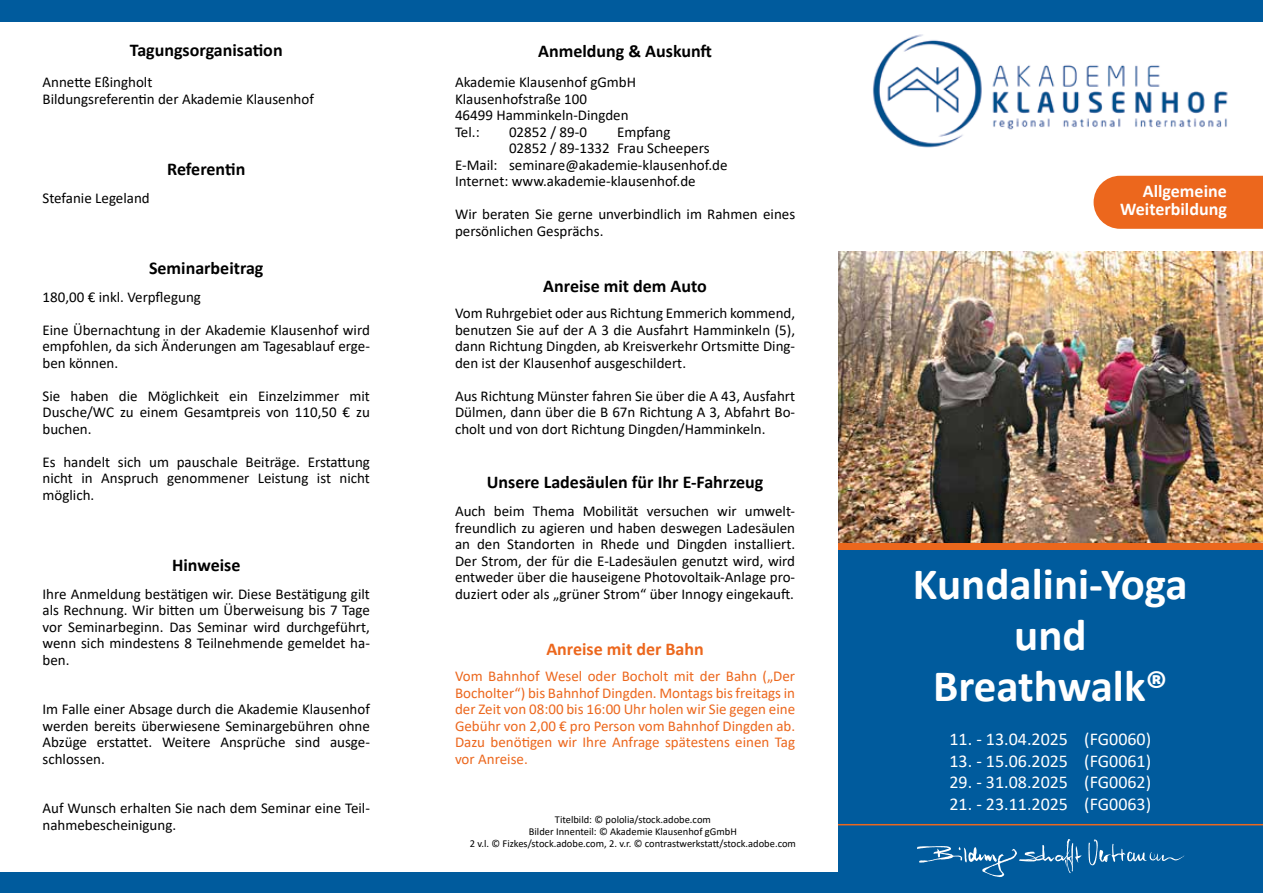
<style>
.page{position:relative;width:1263px;height:893px;background:#fff}
.page>*{position:absolute;margin:0;border:0;box-sizing:border-box;transform-origin:0 0}
.t1{font:700 45px/51px "Calibri";color:#fff;text-align:center}
.t2{font:700 18px "Calibri";color:#000}
.t3{font:18px "Calibri";color:#fff}
.t4{font:700 18px/18px "Calibri";color:#fff;text-align:right}
.t5{font:700 18px "Calibri";color:#ec671d}
.t6{font:15px/16.5px "Calibri";color:#000;text-align:justify}
.t7{font:15px/16.5px "Calibri";color:#ec671d;text-align:justify}
.t8{font:10.5px/12px "Calibri";color:#000;text-align:center}
.s1{font-size:43.5px}
</style>
<div class="page">
<img style="left:873px;top:34px;width:355px;height:114px">
<div style="left:838px;top:549px;width:425px;height:344px;background:#005b9d"></div>
<div style="left:1093px;top:176px;width:170px;height:53px;background:#ec671d"></div>
<svg style="left:917px;top:839px;width:164px;height:38px"></svg>
<svg style="left:1088px;top:839px;width:96px;height:26px"></svg>
<div style="left:838px;top:542px;width:425px;height:8px;background:#ec671d"></div>
<img style="left:838px;top:252px;width:425px;height:290px">
<hr style="left:838px;top:824px;width:425px;height:1px;background:#ec671d">
<div style="left:0;top:872px;width:857px;height:21px;background:#005b9d"></div>
<div style="left:0;top:0;width:1263px;height:21px;background:#005b9d"></div>
<p class="t2" style="left:130px;top:37px;width:154px">Tagungsorganisation</p>
<p class="t6" style="left:43px;top:73px;width:273px">Annette Eßingholt<br>Bildungsreferentin der Akademie Klausenhof</p>
<p class="t6" style="left:43px;top:189px;width:109px">Stefanie Legeland</p>
<p class="t2" style="left:167px;top:156px;width:80px">Referentin</p>
<p class="t2" style="left:149px;top:255px;width:116px">Seminarbeitrag</p>
<p class="t6" style="left:43px;top:288px;width:160px">180,00 € inkl. Verpflegung</p>
<p class="t6" style="left:43px;top:321px;width:329px">Eine Übernachtung in der Akademie Klausenhof wird empfohlen, da sich Änderungen am Tagesablauf erge&shy;ben können.</p>
<p class="t6" style="left:43px;top:387px;width:329px">Sie haben die Möglichkeit ein Einzelzimmer mit Dusche/WC zu einem Gesamtpreis von 110,50 € zu buchen.</p>
<p class="t6" style="left:43px;top:453px;width:329px">Es handelt sich um pauschale Beiträge. Erstattung nicht in Anspruch genommener Leistung ist nicht möglich.</p>
<p class="t2" style="left:172px;top:552px;width:70px">Hinweise</p>
<p class="t6" style="left:43px;top:585px;width:329px">Ihre Anmeldung bestätigen wir. Diese Bestätigung gilt als Rechnung. Wir bitten um Überweisung bis 7 Tage vor Seminarbeginn. Das Seminar wird durchgeführt, wenn sich mindestens 8 Teilnehmende gemeldet ha&shy;ben.</p>
<p class="t6" style="left:43px;top:700px;width:329px">Im Falle einer Absage durch die Akademie Klausenhof werden bereits überwiesene Seminargebühren ohne Abzüge erstattet. Weitere Ansprüche sind ausge&shy;schlossen.</p>
<p class="t6" style="left:43px;top:799px;width:329px">Auf Wunsch erhalten Sie nach dem Seminar eine Teil&shy;nahmebescheinigung.</p>
<p class="t2" style="left:538px;top:39px;width:175px">Anmeldung &amp; Auskunft</p>
<p class="t6" style="left:455px;top:73px;width:183px;text-align:left">Akademie Klausenhof gGmbH<br>Klausenhofstraße 100<br>46499 Hamminkeln-Dingden<br>Tel.:</p>
<p class="t6" style="left:509px;top:123px;width:79px">02852 / 89-0</p>
<p class="t6" style="left:617px;top:123px;width:55px">Empfang</p>
<p class="t6" style="left:509px;top:139px;width:202px">02852 / 89-1332 Frau Scheepers</p>
<p class="t6" style="left:455px;top:156px;width:274px">E-Mail: seminare@akademie-klausenhof.de</p>
<p class="t6" style="left:455px;top:172px;width:242px">Internet: www.akademie-klausenhof.de</p>
<p class="t6" style="left:455px;top:205px;width:342px">Wir beraten Sie gerne unverbindlich im Rahmen eines persönlichen Gesprächs.</p>
<p class="t2" style="left:543px;top:273px;width:165px">Anreise mit dem Auto</p>
<p class="t6" style="left:455px;top:304px;width:342px">Vom Ruhrgebiet oder aus Richtung Emmerich kommend, benutzen Sie auf der A 3 die Ausfahrt Hamminkeln (5), dann Richtung Dingden, ab Kreisverkehr Ortsmitte Ding&shy;den ist der Klausenhof ausgeschildert.</p>
<p class="t6" style="left:455px;top:387px;width:342px">Aus Richtung Münster fahren Sie über die A 43, Ausfahrt Dülmen, dann über die B 67n Richtung A 3, Abfahrt Bo&shy;cholt und von dort Richtung Dingden/Hamminkeln.</p>
<p class="t2" style="left:487px;top:469px;width:278px">Unsere Ladesäulen für Ihr E-Fahrzeug</p>
<p class="t6" style="left:455px;top:502px;width:342px">Auch beim Thema Mobilität versuchen wir umwelt&shy;freundlich zu agieren und haben deswegen Ladesäulen an den Standorten in Rhede und Dingden installiert.<br>Der Strom, der für die E-Ladesäulen genutzt wird, wird entweder über die hauseigene Photovoltaik-Anlage pro&shy;duziert oder als „grüner Strom“ über Innogy eingekauft.</p>
<p class="t5" style="left:546px;top:636px;width:159px">Anreise mit der Bahn</p>
<p class="t7" style="left:455px;top:667px;width:342px">Vom Bahnhof Wesel oder Bocholt mit der Bahn („Der Bocholter“) bis Bahnhof Dingden. Montags bis freitags in der Zeit von 08:00 bis 16:00 Uhr holen wir Sie gegen eine Gebühr von 2,00 € pro Person vom Bahnhof Dingden ab.<br>Dazu benötigen wir Ihre Anfrage spätestens einen Tag vor Anreise.</p>
<p class="t8" style="left:470px;top:813px;width:328px">Titelbild: © pololia/stock.adobe.com<br>Bilder Innenteil: © Akademie Klausenhof gGmbH<br>2 v.l. © Fizkes/stock.adobe.com, 2. v.r. © contrastwerkstatt/stock.adobe.com</p>
<p class="t4" style="left:1120px;top:182px;width:108px">Allgemeine<br>Weiterbildung</p>
<h1 class="t1" style="left:913px;top:558px;width:276px">Kundalini-Yoga und<br>Breathwalk<span class="s1">®</span></h1>
<p class="t3" style="left:949px;top:726px;width:203px">11. - 13.04.2025 (FG0060)</p>
<p class="t3" style="left:949px;top:748px;width:203px">13. - 15.06.2025 (FG0061)</p>
<p class="t3" style="left:949px;top:770px;width:203px">29. - 31.08.2025 (FG0062)</p>
<p class="t3" style="left:949px;top:791px;width:203px">21. - 23.11.2025 (FG0063)</p>
</div>
